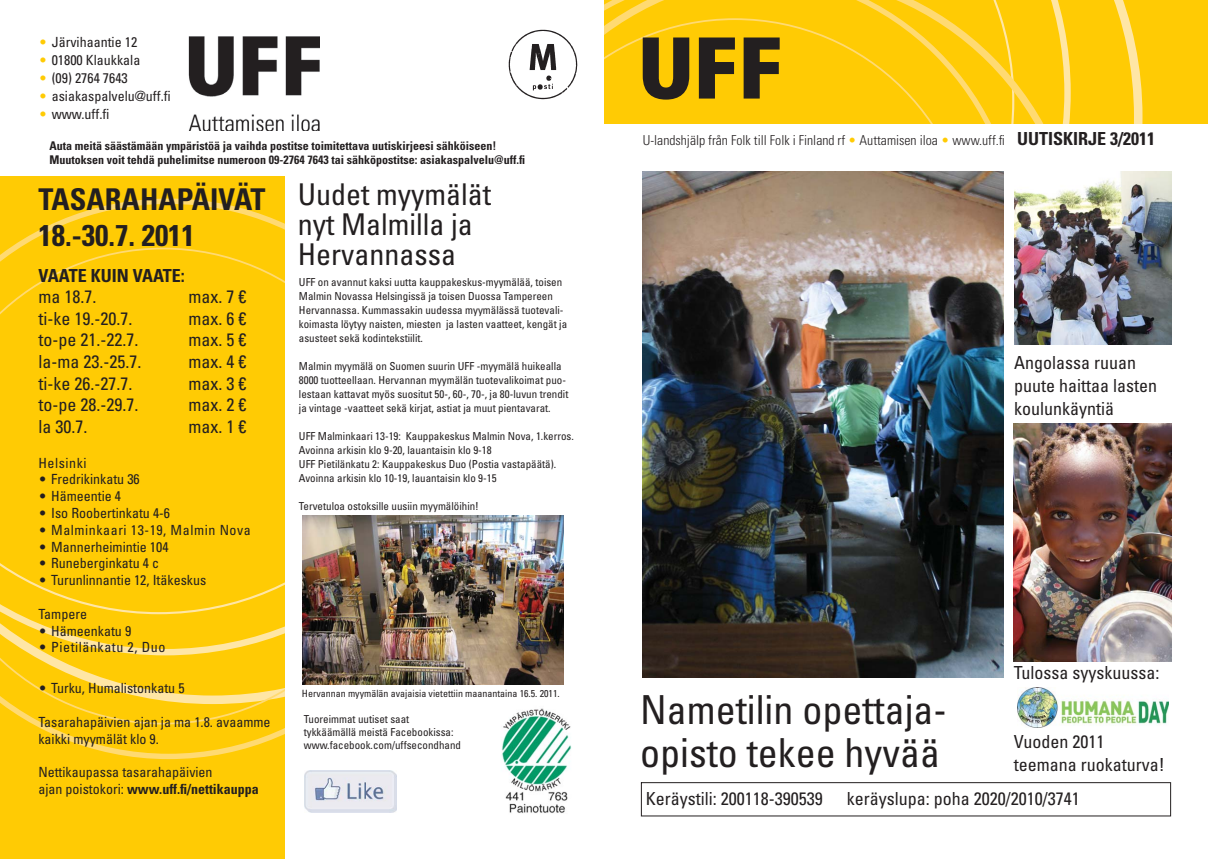
<style>
.page{position:relative;width:1208px;height:859px;background:#fff}
.page>*{position:absolute;margin:0;border:0;box-sizing:border-box;transform-origin:0 0}
.t1{font:condensed 40px/43px "Univers LT Std";color:#231f20}
.t2{font:condensed 30px/30px "Univers LT Std";color:#231f20}
.t3{font:700 condensed 30px/36px "Univers LT Std";color:#231f20}
.t4{font:condensed 18px/23px "Univers LT Std";color:#231f20}
.t5{font:700 condensed 18px "Univers LT Std";color:#231f20}
.t6{font:condensed 14px/16.8px "Univers LT Std";color:#231f20}
.t7{font:condensed 14px "Univers LT Std";letter-spacing:.04em;color:#231f20}
.t8{font:300 condensed 13.7px "Univers LT Std";color:#231f20}
.t9{font:700 condensed 12px/14px "Univers LT Std";color:#231f20}
.t10{font:condensed 11px/14px "Univers LT Std";color:#231f20}
.t11{font:condensed 10px "Univers LT Std";color:#231f20}
.s1{font-weight:300;color:#ffcb04}
.s2{font-weight:300}
.s3{font-weight:700}
.s4{color:#ffcb04}
.s5{font-weight:700;font-size:18px}
</style>
<div class="page">
<div style="left:604px;top:0;width:604px;height:124px;background:#ffcb04"></div>
<svg style="left:1114px;top:0;width:28px;height:124px"></svg>
<svg style="left:604px;top:0;width:467px;height:124px"></svg>
<svg style="left:641px;top:782px;width:530px;height:34px"></svg>
<svg style="left:604px;top:18px;width:369px;height:106px"></svg>
<img style="left:1017px;top:687px;width:151px;height:40px">
<img style="left:1013px;top:424px;width:158px;height:237px">
<img style="left:1014px;top:172px;width:157px;height:173px">
<img style="left:508px;top:29px;width:70px;height:71px">
<img style="left:189px;top:37px;width:131px;height:94px">
<div style="left:0;top:176px;width:285px;height:683px;background:#ffcb04"></div>
<svg style="left:0;top:199px;width:285px;height:560px"></svg>
<img style="left:501px;top:708px;width:71px;height:105px">
<img style="left:303px;top:515px;width:261px;height:169px">
<img style="left:305px;top:771px;width:92px;height:41px">
<img style="left:642px;top:172px;width:361px;height:506px">
<p class="t6" style="left:39px;top:34px;width:100px"><span class="s1">•</span> Järvihaantie 12</p>
<p class="t6" style="left:39px;top:52px;width:103px"><span class="s1">•</span> 01800 Klaukkala</p>
<p class="t6" style="left:39px;top:70px;width:90px"><span class="s1">•</span> (09) 2764 7643</p>
<p class="t6" style="left:39px;top:88px;width:133px"><span class="s1">•</span> asiakaspalvelu@uff.fi</p>
<p class="t6" style="left:39px;top:106px;width:72px"><span class="s1">•</span> www.uff.fi</p>
<p class="t9" style="left:50px;top:139px;width:477px">Auta meitä säästämään ympäristöä ja vaihda postitse toimitettava uutiskirjeesi sähköiseen!<br>Muutoksen voit tehdä puhelimitse numeroon 09-2764 7643 tai sähköpostitse: asiakaspalvelu@uff.fi</p>
<h2 class="t3" style="left:38px;top:183px;width:229px">TASARAHAPÄIVÄT<br>18.-30.7. 2011</h2>
<h3 class="t5" style="left:38px;top:267px;width:148px">VAATE KUIN VAATE:</h3>
<h3 class="t4" style="left:38px;top:286px;width:59px">ma 18.7.</h3>
<h3 class="t4" style="left:188px;top:286px;width:59px">max. 7 €</h3>
<h3 class="t4" style="left:38px;top:308px;width:95px">ti-ke 19.-20.7.</h3>
<h3 class="t4" style="left:188px;top:308px;width:59px">max. 6 €</h3>
<h3 class="t4" style="left:38px;top:330px;width:101px">to-pe 21.-22.7.</h3>
<h3 class="t4" style="left:188px;top:330px;width:59px">max. 5 €</h3>
<h3 class="t4" style="left:38px;top:351px;width:104px">la-ma 23.-25.7.</h3>
<h3 class="t4" style="left:188px;top:351px;width:59px">max. 4 €</h3>
<h3 class="t4" style="left:38px;top:373px;width:95px">ti-ke 26.-27.7.</h3>
<h3 class="t4" style="left:188px;top:373px;width:59px">max. 3 €</h3>
<h3 class="t4" style="left:38px;top:394px;width:101px">to-pe 28.-29.7.</h3>
<h3 class="t4" style="left:188px;top:394px;width:59px">max. 2 €</h3>
<h3 class="t4" style="left:38px;top:416px;width:50px">la 30.7.</h3>
<h3 class="t4" style="left:188px;top:416px;width:59px">max. 1 €</h3>
<p class="t7" style="left:38px;top:456px;width:50px">Helsinki</p>
<p class="t6" style="left:38px;top:472px;width:103px"><span class="s2">•</span> Fredrikinkatu 36</p>
<p class="t6" style="left:38px;top:489px;width:84px"><span class="s2">•</span> Hämeentie 4</p>
<p class="t6" style="left:38px;top:505px;width:133px"><span class="s2">•</span> Iso Roobertinkatu 4-6</p>
<p class="t7" style="left:38px;top:523px;width:214px"><span class="s2">•</span> Malminkaari 13-19, Malmin Nova</p>
<p class="t6" style="left:38px;top:539px;width:132px"><span class="s2">•</span> Mannerheimintie 104</p>
<p class="t6" style="left:38px;top:556px;width:122px"><span class="s2">•</span> Runeberginkatu 4 c</p>
<p class="t6" style="left:38px;top:573px;width:169px"><span class="s2">•</span> Turunlinnantie 12, Itäkeskus</p>
<p class="t6" style="left:38px;top:606px;width:50px">Tampere</p>
<p class="t6" style="left:38px;top:623px;width:94px"><span class="s2">•</span> Hämeenkatu 9</p>
<p class="t7" style="left:38px;top:641px;width:128px"><span class="s2">•</span> Pietilänkatu 2, Duo</p>
<p class="t6" style="left:38px;top:681px;width:148px"><span class="s2">•</span> Turku, Humalistonkatu 5</p>
<p class="t6" style="left:38px;top:714px;width:234px">Tasarahapäivien ajan ja ma 1.8. avaamme kaikki myymälät klo 9.</p>
<p class="t6" style="left:38px;top:765px;width:222px">Nettikaupassa tasarahapäivien<br>ajan poistokori: <span class="s3">www.uff.fi/nettikauppa</span></p>
<h2 class="t2" style="left:298px;top:181px;width:195px">Uudet myymälät nyt Malmilla ja<br>Hervannassa</h2>
<p class="t10" style="left:299px;top:275px;width:270px">UFF on avannut kaksi uutta kauppakeskus-myymälää, toisen Malmin Novassa Helsingissä ja toisen Duossa Tampereen Hervannassa. Kummassakin uudessa myymälässä tuotevali&shy;koimasta löytyy naisten, miesten ja lasten vaatteet, kengät ja asusteet sekä kodintekstiilit.</p>
<p class="t10" style="left:299px;top:359px;width:271px">Malmin myymälä on Suomen suurin UFF -myymälä huikealla 8000 tuotteellaan. Hervannan myymälän tuotevalikoimat puo&shy;lestaan kattavat myös suositut 50-, 60-, 70-, ja 80-luvun trendit ja vintage -vaatteet sekä kirjat, astiat ja muut pientavarat.</p>
<p class="t10" style="left:299px;top:429px;width:276px">UFF Malminkaari 13-19: Kauppakeskus Malmin Nova, 1.kerros.<br>Avoinna arkisin klo 9-20, lauantaisin klo 9-18<br>UFF Pietilänkatu 2: Kauppakeskus Duo (Postia vastapäätä).<br>Avoinna arkisin klo 10-19, lauantaisin klo 9-15</p>
<p class="t10" style="left:299px;top:499px;width:181px">Tervetuloa ostoksille uusiin myymälöihin!</p>
<p class="t11" style="left:302px;top:688px;width:259px">Hervannan myymälän avajaisia vietettiin maanantaina 16.5. 2011.</p>
<p class="t10" style="left:304px;top:713px;width:159px;line-height:13.2px">Tuoreimmat uutiset saat tykkäämällä meistä Facebookissa: www.facebook.com/uffsecondhand</p>
<p class="t8" style="left:643px;top:134px;width:514px">U-landshjälp från Folk till Folk i Finland rf <span class="s4">•</span> Auttamisen iloa <span class="s4">•</span> www.uff.fi <span class="s5">UUTISKIRJE 3/2011</span></p>
<h3 class="t4" style="left:1014px;top:353px;width:144px">Angolassa ruuan puute haittaa lasten koulunkäyntiä</h3>
<h1 class="t1" style="left:640px;top:690px;width:308px">Nametilin opettaja&shy;opisto tekee hyvää</h1>
<h3 class="t4" style="left:1013px;top:662px;width:147px">Tulossa syyskuussa:</h3>
<h3 class="t4" style="left:1013px;top:731px;width:152px">Vuoden 2011 teemana ruokaturva!</h3>
<h3 class="t4" style="left:646px;top:788px;width:178px">Keräystili: 200118-390539</h3>
<h3 class="t4" style="left:846px;top:788px;width:234px">keräyslupa: poha 2020/2010/3741</h3>
</div>
